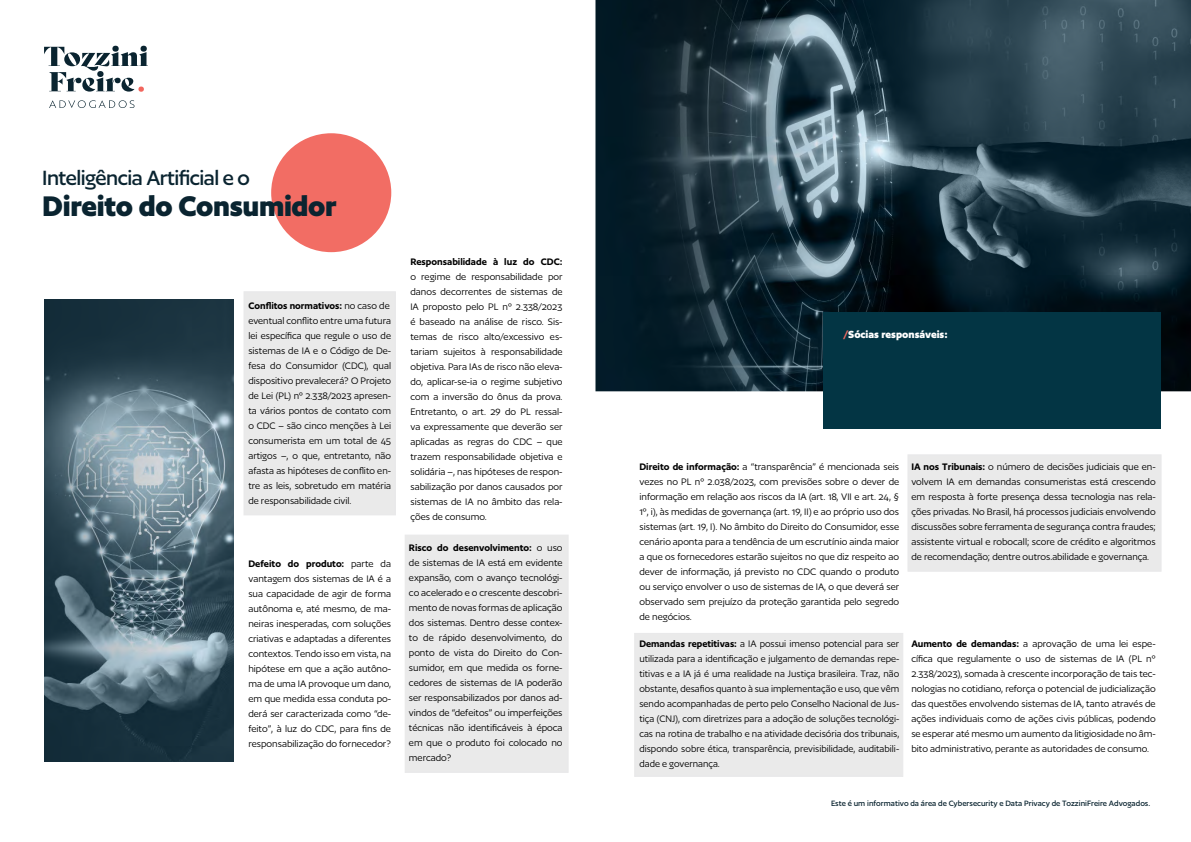
<style>
.page{position:relative;width:1191px;height:842px;background:#fff}
.page>*{position:absolute;margin:0;border:0;box-sizing:border-box;transform-origin:0 0}
.t1{font:700 33px "Author";letter-spacing:-.01em;color:#0a2430}
.t2{font:500 24px "Author";letter-spacing:-.025em;color:#0a2430}
.t3{font:700 12px "Author";color:#fff}
.t4{font:11px/15px "Author";color:#000;text-align:justify}
.t5{font:600 11px "Author";color:#000}
.t6{font:500 9px "Author";color:#0a2430}
.s1{font-weight:600}
.s2{color:#f2685f}
</style>
<div class="page">
<div style="left:244px;top:291px;width:152px;height:224px;background:#eaeaea"></div>
<div style="left:405px;top:535px;width:163px;height:238px;background:#eaeaea"></div>
<div style="left:634px;top:633px;width:269px;height:144px;background:#eaeaea"></div>
<div style="left:907px;top:454px;width:254px;height:118px;background:#eaeaea"></div>
<img style="left:595px;top:0;width:596px;height:391px">
<img style="left:44px;top:300px;width:189px;height:462px">
<div style="left:271px;top:133px;width:120px;height:119px;background:#f26d64;border-radius:50%"></div>
<svg style="left:49px;top:100px;width:85px;height:8px"></svg>
<svg style="left:44px;top:46px;width:104px;height:46px"></svg>
<div style="left:823px;top:312px;width:337px;height:117px;background:#033544"></div>
<h2 class="t2" style="left:42px;top:165px;width:209px">Inteligência Artificial e o</h2>
<h1 class="t1" style="left:42px;top:189px;width:296px">Direito do Consumidor</h1>
<p class="t4" style="left:248px;top:298px;width:144px;text-align:left"><span class="s1">Conflitos normativos:</span> no caso de eventual conflito entre uma futura lei específica que regule o uso de sistemas de IA e o Código de De&shy;fesa do Consumidor (CDC), qual dispositivo prevalecerá? O Projeto de Lei (PL) nº 2.338/2023 apresen&shy;ta vários pontos de contato com o CDC – são cinco menções à Lei consumerista em um total de 45 artigos –, o que, entretanto, não afasta as hipóteses de conflito en&shy;tre as leis, sobretudo em matéria de responsabilidade civil.</p>
<p class="t4" style="left:248px;top:556px;width:144px"><span class="s1">Defeito do produto:</span> parte da vantagem dos sistemas de IA é a sua capacidade de agir de forma autônoma e, até mesmo, de ma&shy;neiras inesperadas, com soluções criativas e adaptadas a diferentes contextos. Tendo isso em vista, na hipótese em que a ação autôno&shy;ma de uma IA provoque um dano, em que medida essa conduta po&shy;derá ser caracterizada como “de&shy;feito”, à luz do CDC, para fins de responsabilização do fornecedor?</p>
<p class="t5" style="left:410px;top:256px;width:154px">Responsabilidade à luz do CDC:</p>
<p class="t4" style="left:410px;top:269px;width:154px">o regime de responsabilidade por danos decorrentes de sistemas de IA proposto pelo PL nº 2.338/2023 é baseado na análise de risco. Sis&shy;temas de risco alto/excessivo es&shy;tariam sujeitos à responsabilidade objetiva. Para IAs de risco não eleva&shy;do, aplicar-se-ia o regime subjetivo com a inversão do ônus da prova.<br>Entretanto, o art. 29 do PL ressal&shy;va expressamente que deverão ser aplicadas as regras do CDC – que trazem responsabilidade objetiva e solidária –, nas hipóteses de respon&shy;sabilização por danos causados por sistemas de IA no âmbito das rela&shy;ções de consumo.</p>
<p class="t4" style="left:409px;top:540px;width:155px"><span class="s1">Risco do desenvolvimento:</span> o uso de sistemas de IA está em evidente expansão, com o avanço tecnológi&shy;co acelerado e o crescente descobri&shy;mento de novas formas de aplicação dos sistemas. Dentro desse contex&shy;to de rápido desenvolvimento, do ponto de vista do Direito do Con&shy;sumidor, em que medida os forne&shy;cedores de sistemas de IA poderão ser responsabilizados por danos ad&shy;vindos de “defeitos” ou imperfeições técnicas não identificáveis à época em que o produto foi colocado no mercado?</p>
<p class="t3" style="left:843px;top:328px;width:106px"><span class="s2">/</span>Sócias responsáveis:</p>
<p class="t4" style="left:639px;top:459px;width:261px"><span class="s1">Direito de informação:</span> a “transparência” é mencionada seis vezes no PL nº 2.038/2023, com previsões sobre o dever de informação em relação aos riscos da IA (art. 18, VII e art. 24, § 1º, i), às medidas de governança (art. 19, II) e ao próprio uso dos sistemas (art. 19, I). No âmbito do Direito do Consumidor, esse cenário aponta para a tendência de um escrutínio ainda maior a que os fornecedores estarão sujeitos no que diz respeito ao dever de informação, já previsto no CDC quando o produto ou serviço envolver o uso de sistemas de IA, o que deverá ser observado sem prejuízo da proteção garantida pelo segredo de negócios.</p>
<p class="t4" style="left:639px;top:636px;width:261px"><span class="s1">Demandas repetitivas:</span> a IA possui imenso potencial para ser utilizada para a identificação e julgamento de demandas repe&shy;titivas e a IA já é uma realidade na Justiça brasileira. Traz, não obstante, desafios quanto à sua implementação e uso, que vêm sendo acompanhadas de perto pelo Conselho Nacional de Jus&shy;tiça (CNJ), com diretrizes para a adoção de soluções tecnológi&shy;cas na rotina de trabalho e na atividade decisória dos tribunais, dispondo sobre ética, transparência, previsibilidade, auditabili&shy;dade e governança.</p>
<p class="t4" style="left:911px;top:459px;width:246px"><span class="s1">IA nos Tribunais:</span> o número de decisões judiciais que en&shy;volvem IA em demandas consumeristas está crescendo em resposta à forte presença dessa tecnologia nas rela&shy;ções privadas. No Brasil, há processos judiciais envolvendo discussões sobre ferramenta de segurança contra fraudes; assistente virtual e robocall; score de crédito e algoritmos de recomendação; dentre outros.abilidade e governança.</p>
<p class="t4" style="left:911px;top:636px;width:246px"><span class="s1">Aumento de demandas:</span> a aprovação de uma lei espe&shy;cífica que regulamente o uso de sistemas de IA (PL nº 2.338/2023), somada à crescente incorporação de tais tec&shy;nologias no cotidiano, reforça o potencial de judicialização das questões envolvendo sistemas de IA, tanto através de ações individuais como de ações civis públicas, podendo se esperar até mesmo um aumento da litigiosidade no âm&shy;bito administrativo, perante as autoridades de consumo.</p>
<p class="t6" style="left:831px;top:798px;width:321px">Este é um informativo da área de Cybersecurity e Data Privacy de TozziniFreire Advogados.</p>
</div>
